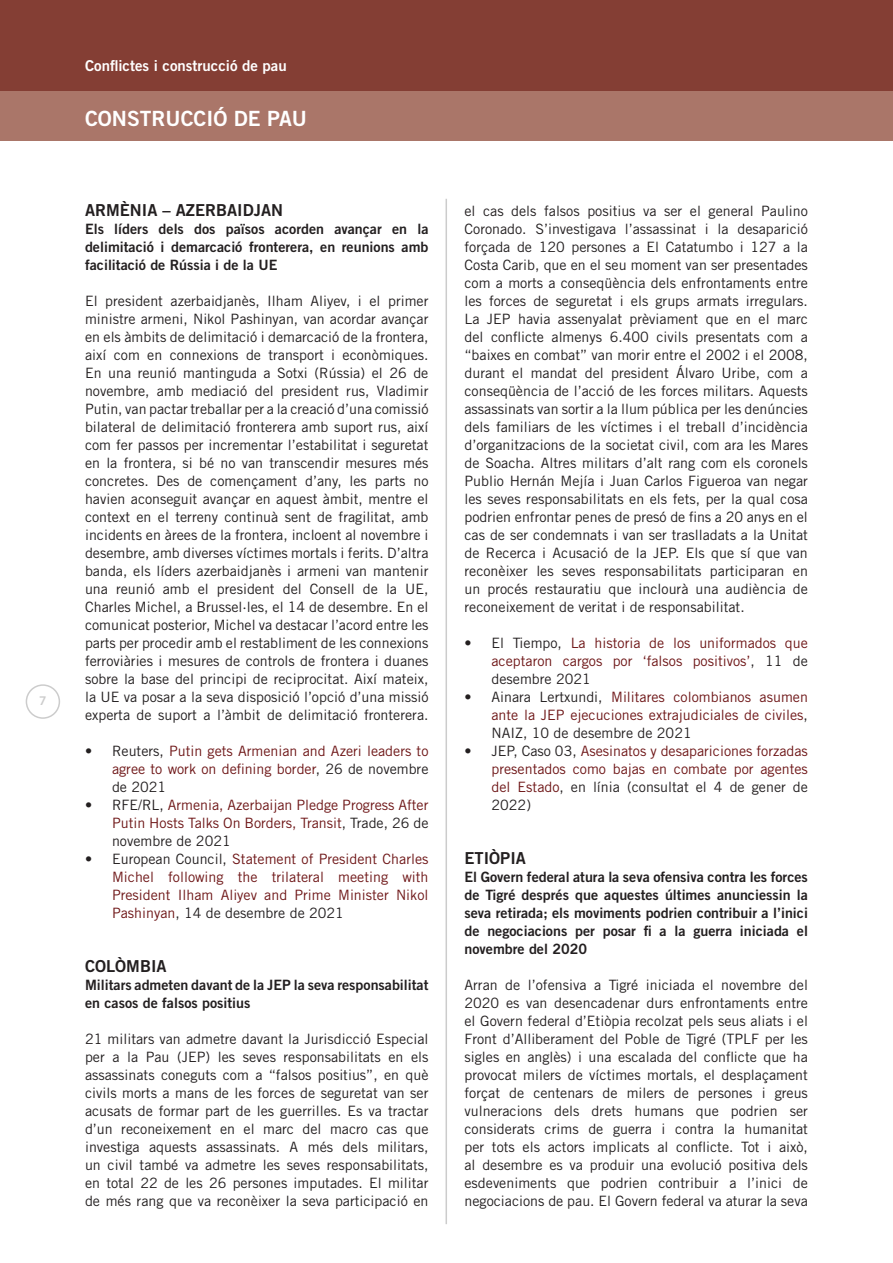
<style>
.page{position:relative;width:893px;height:1263px;background:#fff}
.page>*{position:absolute;margin:0;border:0;box-sizing:border-box;transform-origin:0 0}
.t1{font:21px "Trade Gothic LT Std Bd 2";color:#fff}
.t2{font:16.5px "Trade Gothic LT Std Bd 2";color:#231f20}
.t3{font:15px "Trade Gothic LT Std Bd 2";color:#fff}
.t4{font:14.25px/18px "Trade Gothic LT Std";color:#231f20;text-align:justify}
.t5{font:14.25px/18px "Trade Gothic LT Std";color:#6e1617;text-align:justify}
.t6{font:14.25px/18px "Trade Gothic LT Std Bd 2";color:#231f20;text-align:justify}
.t7{font:12px "Trade Gothic LT Std Bd 2";color:#ccc}
.s1{color:#231f20}
</style>
<div class="page">
<div style="left:0;top:0;width:893px;height:91px;background:#843e34"></div>
<div style="left:0;top:91px;width:893px;height:49px;background:#aa7669"></div>
<div style="left:26px;top:684px;width:34px;height:35px;border:2px solid #ccc;border-radius:50%"></div>
<hr style="left:446px;top:199px;width:1px;height:1025px;background:#ccc">
<p class="t7" style="left:39px;top:693px;width:9px">7</p>
<p class="t3" style="left:85px;top:57px;width:203px">Conflictes i construcció de pau</p>
<p class="t1" style="left:85px;top:105px;width:224px">CONSTRUCCIÓ DE PAU</p>
<p class="t2" style="left:85px;top:200px;width:199px">ARMÈNIA – AZERBAIDJAN</p>
<p class="t6" style="left:85px;top:220px;width:345px">Els líders dels dos països acorden avançar en la delimitació i demarcació fronterera, en reunions amb facilitació de Rússia i de la UE</p>
<p class="t4" style="left:85px;top:292px;width:345px">El president azerbaidjanès, Ilham Aliyev, i el primer ministre armeni, Nikol Pashinyan, van acordar avançar en els àmbits de delimitació i demarcació de la frontera, així com en connexions de transport i econòmiques.<br>En una reunió mantinguda a Sotxi (Rússia) el 26 de novembre, amb mediació del president rus, Vladimir Putin, van pactar treballar per a la creació d’una comissió bilateral de delimitació fronterera amb suport rus, així com fer passos per incrementar l’estabilitat i seguretat en la frontera, si bé no van transcendir mesures més concretes. Des de començament d’any, les parts no havien aconseguit avançar en aquest àmbit, mentre el context en el terreny continuà sent de fragilitat, amb incidents en àrees de la frontera, incloent al novembre i desembre, amb diverses víctimes mortals i ferits. D’altra banda, els líders azerbaidjanès i armeni van mantenir una reunió amb el president del Consell de la UE, Charles Michel, a Brussel·les, el 14 de desembre. En el comunicat posterior, Michel va destacar l’acord entre les parts per procedir amb el restabliment de les connexions ferroviàries i mesures de controls de frontera i duanes sobre la base del principi de reciprocitat. Així mateix, la UE va posar a la seva disposició l’opció d’una missió experta de suport a l’àmbit de delimitació fronterera.</p>
<p class="t5" style="left:112px;top:742px;width:318px;text-indent:-27px"><span class="s1">• Reuters,</span> Putin gets Armenian and Azeri leaders to agree to work on defining border<span class="s1">, 26 de novembre de 2021</span></p>
<p class="t5" style="left:112px;top:796px;width:318px;text-indent:-27px"><span class="s1">• RFE/RL,</span> Armenia, Azerbaijan Pledge Progress After Putin Hosts Talks On Borders, Transit<span class="s1">, Trade, 26 de novembre de 2021</span></p>
<p class="t5" style="left:112px;top:850px;width:318px;text-indent:-27px"><span class="s1">• European Council,</span> Statement of President Charles Michel following the trilateral meeting with President Ilham Aliyev and Prime Minister Nikol Pashinyan<span class="s1">, 14 de desembre de 2021</span></p>
<p class="t2" style="left:85px;top:956px;width:83px">COLÒMBIA</p>
<p class="t6" style="left:85px;top:976px;width:345px">Militars admeten davant de la JEP la seva responsabilitat en casos de falsos positius</p>
<p class="t4" style="left:85px;top:1030px;width:345px">21 militars van admetre davant la Jurisdicció Especial per a la Pau (JEP) les seves responsabilitats en els assassinats coneguts com a “falsos positius”, en què civils morts a mans de les forces de seguretat van ser acusats de formar part de les guerrilles. Es va tractar d’un reconeixement en el marc del macro cas que investiga aquests assassinats. A més dels militars, un civil també va admetre les seves responsabilitats, en total 22 de les 26 persones imputades. El militar de més rang que va reconèixer la seva participació en</p>
<p class="t4" style="left:464px;top:202px;width:345px">el cas dels falsos positius va ser el general Paulino Coronado. S’investigava l’assassinat i la desaparició forçada de 120 persones a El Catatumbo i 127 a la Costa Carib, que en el seu moment van ser presentades com a morts a conseqüència dels enfrontaments entre les forces de seguretat i els grups armats irregulars.<br>La JEP havia assenyalat prèviament que en el marc del conflicte almenys 6.400 civils presentats com a “baixes en combat” van morir entre el 2002 i el 2008, durant el mandat del president Álvaro Uribe, com a conseqüència de l’acció de les forces militars. Aquests assassinats van sortir a la llum pública per les denúncies dels familiars de les víctimes i el treball d’incidència d’organitzacions de la societat civil, com ara les Mares de Soacha. Altres militars d’alt rang com els coronels Publio Hernán Mejía i Juan Carlos Figueroa van negar les seves responsabilitats en els fets, per la qual cosa podrien enfrontar penes de presó de fins a 20 anys en el cas de ser condemnats i van ser traslladats a la Unitat de Recerca i Acusació de la JEP. Els que sí que van reconèixer les seves responsabilitats participaran en un procés restauratiu que inclourà una audiència de reconeixement de veritat i de responsabilitat.</p>
<p class="t5" style="left:491px;top:634px;width:318px;text-indent:-27px"><span class="s1">• El Tiempo,</span> La historia de los uniformados que aceptaron cargos por ‘falsos positivos’<span class="s1">, 11 de desembre 2021</span></p>
<p class="t5" style="left:491px;top:688px;width:318px;text-indent:-27px"><span class="s1">• Ainara Lertxundi,</span> Militares colombianos asumen ante la JEP ejecuciones extrajudiciales de civiles<span class="s1">, NAIZ, 10 de desembre de 2021</span></p>
<p class="t5" style="left:491px;top:742px;width:318px;text-indent:-27px"><span class="s1">• JEP, Caso 03,</span> Asesinatos y desapariciones forzadas presentados como bajas en combate por agentes del Estado<span class="s1">, en línia (consultat el 4 de gener de 2022)</span></p>
<p class="t2" style="left:464px;top:848px;width:63px">ETIÒPIA</p>
<p class="t6" style="left:464px;top:868px;width:345px">El Govern federal atura la seva ofensiva contra les forces de Tigré després que aquestes últimes anunciessin la seva retirada; els moviments podrien contribuir a l’inici de negociacions per posar fi a la guerra iniciada el novembre del 2020</p>
<p class="t4" style="left:464px;top:976px;width:345px">Arran de l’ofensiva a Tigré iniciada el novembre del 2020 es van desencadenar durs enfrontaments entre el Govern federal d’Etiòpia recolzat pels seus aliats i el Front d’Alliberament del Poble de Tigré (TPLF per les sigles en anglès) i una escalada del conflicte que ha provocat milers de víctimes mortals, el desplaçament forçat de centenars de milers de persones i greus vulneracions dels drets humans que podrien ser considerats crims de guerra i contra la humanitat per tots els actors implicats al conflicte. Tot i això, al desembre es va produir una evolució positiva dels esdeveniments que podrien contribuir a l’inici de negociacions de pau. El Govern federal va aturar la seva</p>
</div>
